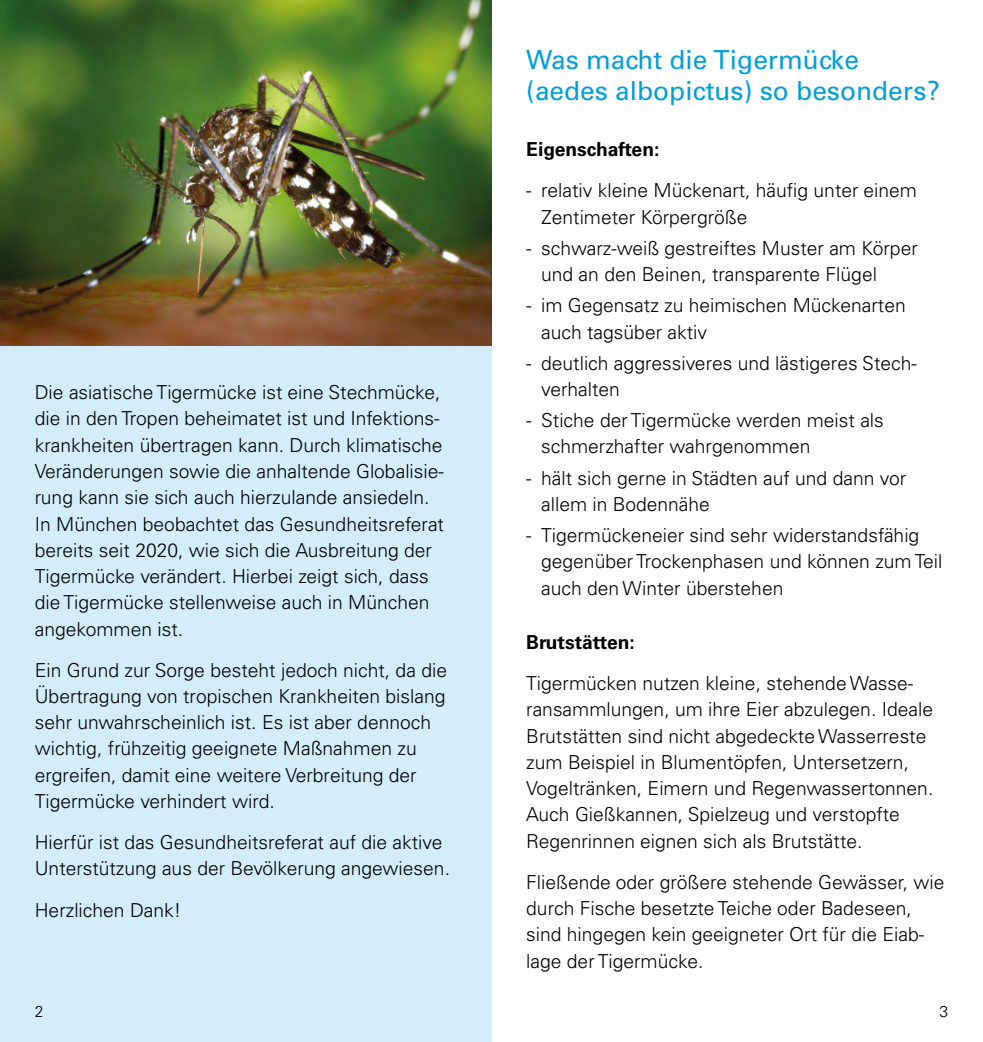
<style>
.page{position:relative;width:983px;height:1042px;background:#fff}
.page>*{position:absolute;margin:0;border:0;box-sizing:border-box;transform-origin:0 0}
.Subhead_2{font:26.25px/31.5px "Univers LT Pro 55 Roman";color:#009edb}
._11_14_Abstand_klein{font:300 19.25px/26.2px "Univers LT Pro 45";color:#000}
._11_14_Abstand_klein-2{font:700 19.25px "Univers LT Pro 65";color:#000}
.t1{font:300 15.75px "Univers LT Pro 45";color:#000}
</style>
<div class="page">
<div style="left:0;top:0;width:491px;height:1042px;background:#d4edfa"></div>
<img style="left:0;top:0;width:491px;height:345px">
<p class="_11_14_Abstand_klein" style="left:35px;top:379px;width:410px">Die asiatische Tigermücke ist eine Stechmücke, die in den Tropen beheimatet ist und Infektions&shy;krankheiten übertragen kann. Durch klimatische Veränderungen sowie die anhaltende Globalisie&shy;rung kann sie sich auch hierzulande ansiedeln.<br>In München beobachtet das Gesundheitsreferat bereits seit 2020, wie sich die Ausbreitung der Tigermücke verändert. Hierbei zeigt sich, dass die Tigermücke stellenweise auch in München angekommen ist.</p>
<p class="_11_14_Abstand_klein" style="left:35px;top:656px;width:413px">Ein Grund zur Sorge besteht jedoch nicht, da die Übertragung von tropischen Krankheiten bislang sehr unwahrscheinlich ist. Es ist aber dennoch wichtig, frühzeitig geeignete Maßnahmen zu ergreifen, damit eine weitere Verbreitung der Tigermücke verhindert wird.</p>
<p class="_11_14_Abstand_klein" style="left:35px;top:828px;width:416px">Hierfür ist das Gesundheitsreferat auf die aktive<br>Unterstützung aus der Bevölkerung angewiesen.</p>
<p class="_11_14_Abstand_klein" style="left:35px;top:896px;width:148px">Herzlichen Dank!</p>
<p class="Subhead_2" style="left:526px;top:42px;width:415px">Was macht die Tigermücke (aedes albopictus) so besonders?</p>
<p class="_11_14_Abstand_klein-2" style="left:526px;top:136px;width:135px">Eigenschaften:</p>
<p class="_11_14_Abstand_klein" style="left:541px;top:177px;width:377px;text-indent:-15px">- relativ kleine Mückenart, häufig unter einem<br>Zentimeter Körpergröße</p>
<p class="_11_14_Abstand_klein" style="left:541px;top:234px;width:378px;text-indent:-15px">- schwarz-weiß gestreiftes Muster am Körper und an den Beinen, transparente Flügel</p>
<p class="_11_14_Abstand_klein" style="left:541px;top:292px;width:366px;text-indent:-15px">- im Gegensatz zu heimischen Mückenarten auch tagsüber aktiv</p>
<p class="_11_14_Abstand_klein" style="left:541px;top:349px;width:376px;text-indent:-15px">- deutlich aggressiveres und lästigeres Stech&shy;verhalten</p>
<p class="_11_14_Abstand_klein" style="left:541px;top:407px;width:344px;text-indent:-15px">- Stiche der Tigermücke werden meist als schmerzhafter wahrgenommen</p>
<p class="_11_14_Abstand_klein" style="left:541px;top:464px;width:366px;text-indent:-15px">- hält sich gerne in Städten auf und dann vor allem in Bodennähe</p>
<p class="_11_14_Abstand_klein" style="left:541px;top:522px;width:403px;text-indent:-15px">- Tigermückeneier sind sehr widerstandsfähig gegenüber Trockenphasen und können zum Teil auch den Winter überstehen</p>
<p class="_11_14_Abstand_klein-2" style="left:526px;top:628px;width:110px">Brutstätten:</p>
<p class="_11_14_Abstand_klein" style="left:526px;top:669px;width:408px">Tigermücken nutzen kleine, stehende Wasse&shy;ransammlungen, um ihre Eier abzulegen. Ideale Brutstätten sind nicht abgedeckte Wasserreste zum Beispiel in Blumentöpfen, Untersetzern, Vogeltränken, Eimern und Regenwassertonnen.<br>Auch Gießkannen, Spielzeug und verstopfte Regenrinnen eignen sich als Brutstätte.</p>
<p class="_11_14_Abstand_klein" style="left:526px;top:868px;width:419px">Fließende oder größere stehende Gewässer, wie durch Fische besetzte Teiche oder Badeseen, sind hingegen kein geeigneter Ort für die Eiab&shy;lage der Tigermücke.</p>
<p class="t1" style="left:35px;top:1001px;width:10px">2</p>
<p class="t1" style="left:939px;top:1001px;width:10px">3</p>
</div>
